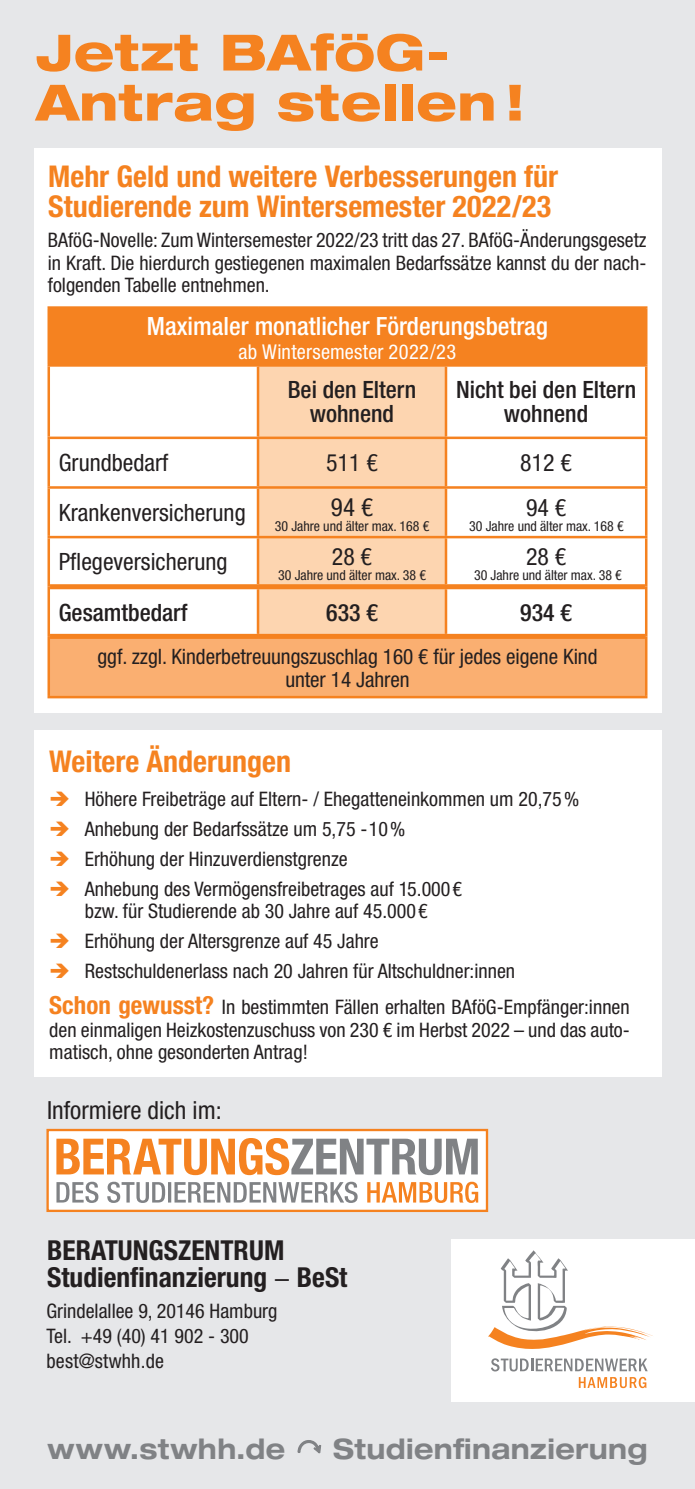
<style>
.page{position:relative;width:695px;height:1489px;background:#fff}
.page>*{position:absolute;margin:0;border:0;box-sizing:border-box;transform-origin:0 0}
.Rubriken_Flyer{font:800 expanded 50px "Helvetica Neue LT Pro";letter-spacing:.01em;color:#f58220}
.Rubriken_Flyer-2{font:700 condensed 30px/30px "Helvetica Neue LT Pro";color:#f58220}
.Zwischentitel_blau{font:700 condensed 30px "Helvetica Neue LT Pro";color:#f58220}
.t1{font:700 expanded 28.25px "Helvetica Neue LT Pro";letter-spacing:.015em;color:#808285;scale:.91 1}
.Fließtext{font:700 condensed 27.5px "Helvetica Neue LT Pro";color:#231f20}
.Fließtext-2{font:500 condensed 25.25px "Helvetica Neue LT Pro";color:#fff}
.Fließtext-3{font:condensed 25px "Helvetica Neue LT Pro";color:#231f20}
.Fließtext-4{font:condensed 23.75px "Helvetica Neue LT Pro";color:#231f20}
.Fließtext-5{font:500 condensed 23.75px/23.8px "Helvetica Neue LT Pro";color:#231f20;text-align:center}
.Fließtext-6{font:condensed 21.25px/23px "Helvetica Neue LT Pro";letter-spacing:-.005em;color:#231f20;text-align:center}
.t2{font:condensed 20.5px "Helvetica Neue LT Pro";letter-spacing:.01em;color:#fff}
.Fließtext-7{font:condensed 20px/22.5px "Helvetica Neue LT Pro";color:#231f20}
.Fließtext-8{font:condensed 14px "Helvetica Neue LT Pro";letter-spacing:-.005em;color:#231f20}
.s1{font-weight:700;font-size:25px;color:#f58220}
.s2{font-weight:400}
.s3{font-family:"Lucida Sans Unicode";font-weight:400;font-stretch:normal;font-size:31.75px}
</style>
<div class="page">
<div style="left:0;top:0;width:694px;height:1488px;background:#e6e7e9"></div>
<div style="left:46px;top:1128px;width:442px;height:83px;background:#fff;border:2px solid #f58220"></div>
<svg style="left:56px;top:1138px;width:421px;height:37px"></svg>
<svg style="left:367px;top:1181px;width:111px;height:21px"></svg>
<svg style="left:56px;top:1181px;width:301px;height:21px"></svg>
<div style="left:34px;top:148px;width:627px;height:564px;background:#fff"></div>
<div style="left:34px;top:730px;width:627px;height:346px;background:#fff"></div>
<div style="left:49px;top:307px;width:597px;height:58px;background:#f58220"></div>
<div style="left:259px;top:366px;width:185px;height:268px;background:#fdd5b0"></div>
<div style="left:49px;top:636px;width:597px;height:61px;background:#faaf71"></div>
<hr style="left:47px;top:309px;width:3px;height:55px;background:#f58220">
<hr style="left:47px;top:306px;width:211px;height:3px;background:#f58220">
<hr style="left:258px;top:306px;width:188px;height:3px;background:#f58220">
<hr style="left:446px;top:306px;width:201px;height:3px;background:#f58220">
<hr style="left:47px;top:364px;width:211px;height:2px;background:#f58220">
<hr style="left:258px;top:364px;width:188px;height:2px;background:#f58220">
<hr style="left:644px;top:309px;width:3px;height:55px;background:#f58220">
<hr style="left:446px;top:364px;width:201px;height:2px;background:#f58220">
<hr style="left:47px;top:366px;width:3px;height:70px;background:#f58220">
<hr style="left:257px;top:366px;width:2px;height:70px;background:#f58220">
<hr style="left:444px;top:366px;width:3px;height:70px;background:#f58220">
<hr style="left:644px;top:366px;width:3px;height:70px;background:#f58220">
<hr style="left:47px;top:439px;width:3px;height:47px;background:#f58220">
<hr style="left:47px;top:436px;width:211px;height:3px;background:#f58220">
<hr style="left:257px;top:439px;width:2px;height:47px;background:#f58220">
<hr style="left:258px;top:436px;width:188px;height:3px;background:#f58220">
<hr style="left:444px;top:439px;width:3px;height:47px;background:#f58220">
<hr style="left:446px;top:436px;width:201px;height:3px;background:#f58220">
<hr style="left:644px;top:439px;width:3px;height:47px;background:#f58220">
<hr style="left:47px;top:488px;width:3px;height:48px;background:#f58220">
<hr style="left:47px;top:486px;width:211px;height:2px;background:#f58220">
<hr style="left:257px;top:488px;width:2px;height:48px;background:#f58220">
<hr style="left:258px;top:486px;width:188px;height:2px;background:#f58220">
<hr style="left:444px;top:488px;width:3px;height:48px;background:#f58220">
<hr style="left:446px;top:486px;width:201px;height:2px;background:#f58220">
<hr style="left:644px;top:488px;width:3px;height:48px;background:#f58220">
<hr style="left:47px;top:538px;width:3px;height:48px;background:#f58220">
<hr style="left:47px;top:536px;width:211px;height:2px;background:#f58220">
<hr style="left:257px;top:538px;width:2px;height:46px;background:#f58220">
<hr style="left:258px;top:536px;width:188px;height:2px;background:#f58220">
<hr style="left:444px;top:538px;width:3px;height:46px;background:#f58220">
<hr style="left:446px;top:536px;width:201px;height:2px;background:#f58220">
<hr style="left:644px;top:538px;width:3px;height:48px;background:#f58220">
<hr style="left:47px;top:586px;width:3px;height:50px;background:#f58220">
<hr style="left:257px;top:589px;width:2px;height:45px;background:#f58220">
<hr style="left:444px;top:589px;width:3px;height:45px;background:#f58220">
<hr style="left:644px;top:586px;width:3px;height:50px;background:#f58220">
<hr style="left:47px;top:636px;width:3px;height:59px;background:#f58220">
<hr style="left:47px;top:695px;width:211px;height:3px;background:#f58220">
<hr style="left:258px;top:695px;width:188px;height:3px;background:#f58220">
<hr style="left:446px;top:695px;width:201px;height:3px;background:#f58220">
<hr style="left:644px;top:636px;width:3px;height:59px;background:#f58220">
<div style="left:50px;top:584px;width:208px;height:5px;background:#f58220"></div>
<div style="left:258px;top:584px;width:188px;height:5px;background:#f58220"></div>
<div style="left:446px;top:584px;width:198px;height:5px;background:#f58220"></div>
<div style="left:50px;top:634px;width:208px;height:5px;background:#f58220"></div>
<div style="left:258px;top:634px;width:188px;height:5px;background:#f58220"></div>
<div style="left:446px;top:634px;width:198px;height:5px;background:#f58220"></div>
<div style="left:451px;top:1238px;width:243px;height:163px;background:#fff"></div>
<svg style="left:488px;top:1250px;width:165px;height:98px"></svg>
<svg style="left:491px;top:1358px;width:156px;height:29px"></svg>
<p class="Rubriken_Flyer" style="left:36px;top:20px;width:415px">Jetzt BAföG-</p>
<p class="Rubriken_Flyer" style="left:36px;top:70px;width:490px">Antrag stellen !</p>
<p class="Rubriken_Flyer-2" style="left:48px;top:162px;width:511px">Mehr Geld und weitere Verbesserungen für<br>Studierende zum Wintersemester 2022/23</p>
<p class="Fließtext-7" style="left:48px;top:229px;width:600px;text-align:justify">BAföG-Novelle: Zum Wintersemester 2022/23 tritt das 27. BAföG-Änderungsgesetz in Kraft. Die hierdurch gestiegenen maximalen Bedarfssätze kannst du der nach&shy;folgenden Tabelle entnehmen.</p>
<p class="Fließtext-2" style="left:147px;top:311px;width:402px">Maximaler monatlicher Förderungsbetrag</p>
<p class="t2" style="left:238px;top:340px;width:219px">ab Wintersemester 2022/23</p>
<p class="Fließtext-5" style="left:288px;top:377px;width:130px">Bei den Eltern wohnend</p>
<p class="Fließtext-5" style="left:456px;top:377px;width:181px">Nicht bei den Eltern wohnend</p>
<p class="Fließtext-4" style="left:59px;top:449px;width:111px">Grundbedarf</p>
<p class="Fließtext-4" style="left:326px;top:449px;width:53px">511 €</p>
<p class="Fließtext-4" style="left:520px;top:449px;width:53px">812 €</p>
<p class="Fließtext-4" style="left:59px;top:498px;width:188px">Krankenversicherung</p>
<p class="Fließtext-3" style="left:331px;top:492px;width:44px">94 €</p>
<p class="Fließtext-4" style="left:526px;top:493px;width:42px">94 €</p>
<p class="Fließtext-4" style="left:59px;top:548px;width:170px">Pflegeversicherung</p>
<p class="Fließtext-4" style="left:332px;top:543px;width:42px">28 €</p>
<p class="Fließtext-4" style="left:526px;top:543px;width:42px">28 €</p>
<p class="Fließtext-5" style="left:59px;top:600px;width:130px">Gesamtbedarf</p>
<p class="Fließtext-5" style="left:326px;top:600px;width:53px">633 €</p>
<p class="Fließtext-5" style="left:520px;top:600px;width:53px">934 €</p>
<p class="Fließtext-6" style="left:97px;top:644px;width:501px">ggf. zzgl. Kinderbetreuungszuschlag 160 € für jedes eigene Kind unter 14 Jahren</p>
<p class="Fließtext-8" style="left:275px;top:518px;width:156px">30 Jahre und älter max. 168 €</p>
<p class="Fließtext-8" style="left:278px;top:566px;width:149px">30 Jahre und älter max. 38 €</p>
<p class="Fließtext-8" style="left:474px;top:566px;width:149px">30 Jahre und älter max. 38 €</p>
<p class="Fließtext-8" style="left:469px;top:518px;width:156px">30 Jahre und älter max. 168 €</p>
<p class="Zwischentitel_blau" style="left:49px;top:743px;width:243px">Weitere Änderungen</p>
<p class="Fließtext-7" style="left:85px;top:787px;width:496px">Höhere Freibeträge auf Eltern- / Ehegatteneinkommen um 20,75%</p>
<p class="Fließtext-7" style="left:85px;top:817px;width:322px">Anhebung der Bedarfssätze um 5,75 - 10%</p>
<p class="Fließtext-7" style="left:85px;top:847px;width:264px">Erhöhung der Hinzuverdienstgrenze</p>
<p class="Fließtext-7" style="left:85px;top:877px;width:379px">Anhebung des Vermögensfreibetrages auf 15.000€ bzw. für Studierende ab 30 Jahre auf 45.000€</p>
<p class="Fließtext-7" style="left:85px;top:929px;width:295px">Erhöhung der Altersgrenze auf 45 Jahre</p>
<p class="Fließtext-7" style="left:85px;top:959px;width:432px">Restschuldenerlass nach 20 Jahren für Altschuldner:innen</p>
<p class="Fließtext-7" style="left:49px;top:995px;width:582px;text-align:justify"><span class="s1">Schon gewusst?</span> In bestimmten Fällen erhalten BAföG-Empfänger:innen den einmaligen Heizkostenzuschuss von 230 € im Herbst 2022 – und das auto&shy;matisch, ohne gesonderten Antrag!</p>
<p class="Fließtext-3" style="left:47px;top:1095px;width:176px">Informiere dich im:</p>
<p class="Fließtext" style="left:47px;top:1233px;width:239px">BERATUNGSZENTRUM</p>
<p class="Fließtext" style="left:47px;top:1260px;width:302px">Studienfinanzierung <span class="s2">−</span> BeSt</p>
<p class="Fließtext-7" style="left:46px;top:1298px;width:232px;line-height:25px">Grindelallee 9, 20146 Hamburg<br>Tel. +49 (40) 41 902 - 300</p>
<p class="Fließtext-7" style="left:46px;top:1349px;width:119px">best@stwhh.de</p>
<p class="t1" style="left:48px;top:1430px;width:660px">www.stwhh.de <span class="s3">↷</span> Studienfinanzierung</p>
</div>
